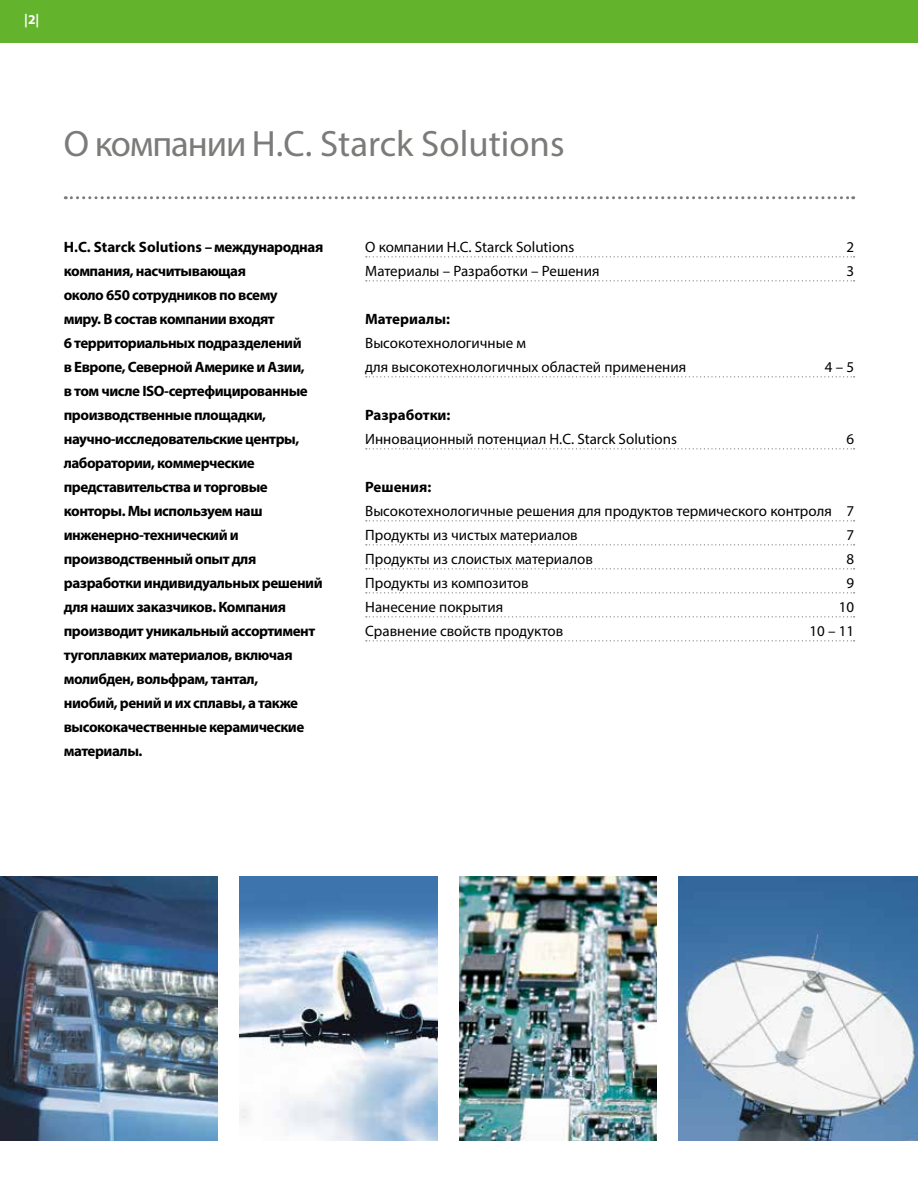
<style>
.page{position:relative;width:918px;height:1188px;background:#fff}
.page>*{position:absolute;margin:0;border:0;box-sizing:border-box;transform-origin:0 0}
.t1{font:36.75px "Myriad Pro";color:#7b7b7a}
.t2{font:700 15px/24px "Myriad Pro";letter-spacing:-.03em;color:#000}
.t3{font:15px/24px "Myriad Pro";color:#000}
.t4{font:700 15px "Myriad Pro";color:#000}
.t5{font:700 13.5px "Myriad Pro";color:#fff}
</style>
<div class="page">
<div style="left:0;top:0;width:918px;height:43px;background:#64b32c"></div>
<svg style="left:65px;top:196px;width:789px;height:3px"></svg>
<img style="left:0;top:876px;width:217px;height:264px">
<img style="left:239px;top:876px;width:198px;height:264px">
<img style="left:459px;top:876px;width:198px;height:264px">
<img style="left:679px;top:876px;width:239px;height:264px">
<svg style="left:366px;top:256px;width:489px;height:1px"></svg>
<svg style="left:366px;top:280px;width:489px;height:1px"></svg>
<svg style="left:366px;top:376px;width:489px;height:1px"></svg>
<svg style="left:366px;top:448px;width:489px;height:1px"></svg>
<svg style="left:366px;top:520px;width:489px;height:1px"></svg>
<svg style="left:366px;top:544px;width:489px;height:1px"></svg>
<svg style="left:366px;top:568px;width:489px;height:1px"></svg>
<svg style="left:366px;top:592px;width:489px;height:1px"></svg>
<svg style="left:366px;top:616px;width:489px;height:1px"></svg>
<svg style="left:366px;top:640px;width:489px;height:1px"></svg>
<p class="t5" style="left:24px;top:11px;width:17px">|2|</p>
<h1 class="t1" style="left:64px;top:121px;width:502px">О компании H.C. Starck Solutions</h1>
<p class="t2" style="left:64px;top:234px;width:261px">H.C. Starck Solutions – международная компания, насчитывающая<br>около 650 сотрудников по всему<br>миру. В состав компании входят<br>6 территориальных подразделений<br>в Европе, Северной Америке и Азии,<br>в том числе ISO-сертефицированные производственные площадки, научно-исследовательские центры, лаборатории, коммерческие представительства и торговые конторы. Мы используем наш инженерно-технический и производственный опыт для разработки индивидуальных решений для наших заказчиков. Компания производит уникальный ассортимент тугоплавких материалов, включая молибден, вольфрам, тантал,<br>ниобий, рений и их сплавы, а также высококачественные керамические материалы.</p>
<p class="t3" style="left:365px;top:235px;width:211px">О компании H.C. Starck Solutions</p>
<p class="t3" style="left:847px;top:235px;width:9px">2</p>
<p class="t3" style="left:365px;top:259px;width:236px">Материалы – Разработки – Решения</p>
<p class="t3" style="left:847px;top:259px;width:9px">3</p>
<p class="t4" style="left:365px;top:309px;width:86px">Материалы:</p>
<p class="t3" style="left:365px;top:331px;width:322px">Высокотехнологичные м<br>для высокотехнологичных областей применения</p>
<p class="t3" style="left:825px;top:355px;width:31px">4 – 5</p>
<p class="t4" style="left:365px;top:405px;width:87px">Разработки:</p>
<p class="t3" style="left:365px;top:427px;width:313px">Инновационный потенциал H.C. Starck Solutions</p>
<p class="t3" style="left:847px;top:427px;width:9px">6</p>
<p class="t4" style="left:365px;top:477px;width:68px">Решения:</p>
<p class="t3" style="left:365px;top:499px;width:491px">Высокотехнологичные решения для продуктов термического контроля 7<br>Продукты из чистых материалов</p>
<p class="t3" style="left:847px;top:523px;width:9px">7</p>
<p class="t3" style="left:365px;top:547px;width:229px">Продукты из слоистых материалов</p>
<p class="t3" style="left:847px;top:547px;width:9px">8</p>
<p class="t3" style="left:365px;top:571px;width:165px">Продукты из композитов</p>
<p class="t3" style="left:847px;top:571px;width:9px">9</p>
<p class="t3" style="left:365px;top:595px;width:139px">Нанесение покрытия</p>
<p class="t3" style="left:839px;top:595px;width:17px">10</p>
<p class="t3" style="left:365px;top:619px;width:200px">Сравнение свойств продуктов</p>
<p class="t3" style="left:810px;top:619px;width:46px">10 – 11</p>
</div>
